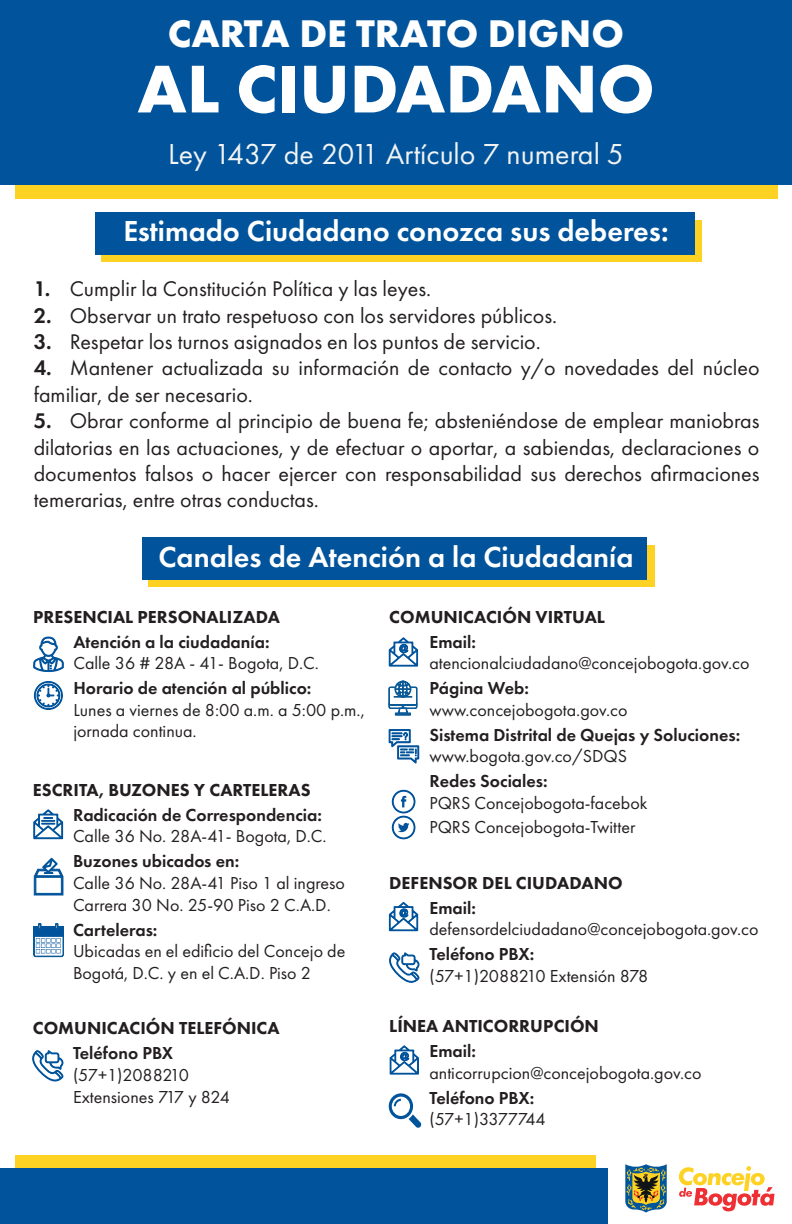
<style>
.page{position:relative;width:792px;height:1224px;background:#fff}
.page>*{position:absolute;margin:0;border:0;box-sizing:border-box;transform-origin:0 0}
.t1{font:700 70px "Futura PT";color:#fff}
.t2{font:700 40px "Futura PT";color:#fff}
.t3{font:600 30px "Futura PT";color:#fff}
.t4{font:30px "Futura PT";color:#f2f3f4}
.t5{font:22px/26.4px "Futura PT";color:#231f20}
.t6{font:18px/21.6px "Futura PT";color:#231f20}
.t7{font:600 18px "Futura PT";color:#231f20}
.t8{font:800 18px "Futura PT";color:#231f20}
.t9{font:18px "Futura PT";letter-spacing:-.035em;color:#231f20}
.t10{font:8.7px "Arial";color:#01549b}
.s1{font-weight:600}
</style>
<div class="page">
<div style="left:101px;top:220px;width:600px;height:42px;background:#fed222"></div>
<div style="left:95px;top:212px;width:600px;height:42px;background:#01549b"></div>
<div style="left:148px;top:545px;width:506px;height:42px;background:#fed222"></div>
<div style="left:142px;top:537px;width:505px;height:43px;background:#01549b"></div>
<div style="left:15px;top:0;width:763px;height:198px;background:#fed222"></div>
<div style="left:15px;top:1156px;width:580px;height:68px;background:#fed222"></div>
<div style="left:0;top:0;width:792px;height:184px;background:#01549b"></div>
<div style="left:0;top:1168px;width:608px;height:56px;background:#01549b"></div>
<svg style="left:33px;top:681px;width:30px;height:29px"></svg>
<svg style="left:33px;top:809px;width:31px;height:31px"></svg>
<svg style="left:33px;top:636px;width:31px;height:37px"></svg>
<svg style="left:388px;top:729px;width:32px;height:35px"></svg>
<svg style="left:32px;top:1050px;width:32px;height:32px"></svg>
<svg style="left:389px;top:952px;width:31px;height:31px"></svg>
<svg style="left:388px;top:637px;width:31px;height:30px"></svg>
<svg style="left:388px;top:901px;width:31px;height:31px"></svg>
<svg style="left:34px;top:858px;width:29px;height:37px"></svg>
<svg style="left:391px;top:789px;width:25px;height:51px"></svg>
<svg style="left:33px;top:923px;width:31px;height:35px"></svg>
<svg style="left:388px;top:680px;width:30px;height:36px"></svg>
<svg style="left:389px;top:1093px;width:32px;height:35px"></svg>
<svg style="left:389px;top:1045px;width:30px;height:30px"></svg>
<svg style="left:679px;top:1166px;width:96px;height:45px"></svg>
<svg style="left:625px;top:1164px;width:42px;height:49px;background:#77866c"></svg>
<h2 class="t2" style="left:168px;top:8px;width:458px">CARTA DE TRATO DIGNO</h2>
<h1 class="t1" style="left:137px;top:44px;width:519px">AL CIUDADANO</h1>
<h3 class="t4" style="left:168px;top:136px;width:457px">Ley 1437 de 2011 Artículo 7 numeral 5</h3>
<h3 class="t3" style="left:123px;top:213px;width:547px">Estimado Ciudadano conozca sus deberes:</h3>
<p class="t5" style="left:34px;top:276px;width:399px"><span class="s1">1.</span> Cumplir la Constitución Política y las leyes.</p>
<p class="t5" style="left:34px;top:302px;width:525px"><span class="s1">2.</span> Observar un trato respetuoso con los servidores públicos.</p>
<p class="t5" style="left:34px;top:328px;width:509px"><span class="s1">3.</span> Respetar los turnos asignados en los puntos de servicio.</p>
<p class="t5" style="left:34px;top:355px;width:727px"><span class="s1">4.</span> Mantener actualizada su información de contacto y/o novedades del núcleo familiar, de ser necesario.</p>
<p class="t5" style="left:34px;top:408px;width:727px;text-align:justify"><span class="s1">5.</span> Obrar conforme al principio de buena fe; absteniéndose de emplear maniobras dilatorias en las actuaciones, y de efectuar o aportar, a sabiendas, declaraciones o documentos falsos o hacer ejercer con responsabilidad sus derechos afirmaciones temerarias, entre otras conductas.</p>
<h3 class="t3" style="left:159px;top:538px;width:476px">Canales de Atención a la Ciudadanía</h3>
<p class="t8" style="left:33px;top:605px;width:248px">PRESENCIAL PERSONALIZADA</p>
<p class="t7" style="left:73px;top:630px;width:198px">Atención a la ciudadanía:</p>
<p class="t6" style="left:73px;top:652px;width:247px">Calle 36 # 28A - 41- Bogota, D.C.</p>
<p class="t7" style="left:73px;top:677px;width:240px">Horario de atención al público:</p>
<p class="t6" style="left:73px;top:699px;width:293px">Lunes a viernes de 8:00 a.m. a 5:00 p.m., jornada continua.</p>
<p class="t8" style="left:33px;top:778px;width:279px">ESCRITA, BUZONES Y CARTELERAS</p>
<p class="t7" style="left:73px;top:803px;width:250px">Radicación de Correspondencia:</p>
<p class="t6" style="left:73px;top:825px;width:255px">Calle 36 No. 28A-41- Bogota, D.C.</p>
<p class="t7" style="left:73px;top:850px;width:168px">Buzones ubicados en:</p>
<p class="t6" style="left:73px;top:872px;width:273px">Calle 36 No. 28A-41 Piso 1 al ingreso<br>Carrera 30 No. 25-90 Piso 2 C.A.D.</p>
<p class="t7" style="left:73px;top:918px;width:86px">Carteleras:</p>
<p class="t6" style="left:73px;top:940px;width:274px">Ubicadas en el edificio del Concejo de<br>Bogotá, D.C. y en el C.A.D. Piso 2</p>
<p class="t8" style="left:33px;top:1017px;width:248px">COMUNICACIÓN TELEFÓNICA</p>
<p class="t7" style="left:73px;top:1042px;width:102px">Teléfono PBX</p>
<p class="t6" style="left:73px;top:1064px;width:158px">(57+1)2088210<br>Extensiones 717 y 824</p>
<p class="t8" style="left:389px;top:605px;width:217px">COMUNICACIÓN VIRTUAL</p>
<p class="t7" style="left:429px;top:630px;width:48px">Email:</p>
<p class="t6" style="left:429px;top:652px;width:322px">atencionalciudadano@concejobogota.gov.co</p>
<p class="t7" style="left:429px;top:677px;width:101px">Página Web:</p>
<p class="t6" style="left:429px;top:699px;width:200px">www.concejobogota.gov.co</p>
<p class="t7" style="left:429px;top:724px;width:312px">Sistema Distrital de Quejas y Soluciones:</p>
<p class="t6" style="left:429px;top:746px;width:199px">www.bogota.gov.co/SDQS</p>
<p class="t7" style="left:429px;top:770px;width:120px">Redes Sociales:</p>
<p class="t6" style="left:429px;top:791px;width:219px;line-height:24px">PQRS Concejobogota-facebok<br>PQRS Concejobogota-Twitter</p>
<p class="t10" style="left:399px;top:642px;width:10px">@</p>
<p class="t8" style="left:389px;top:871px;width:235px">DEFENSOR DEL CIUDADANO</p>
<p class="t7" style="left:429px;top:896px;width:48px">Email:</p>
<p class="t6" style="left:429px;top:918px;width:331px">defensordelciudadano@concejobogota.gov.co</p>
<p class="t7" style="left:429px;top:943px;width:107px">Teléfono PBX:</p>
<p class="t6" style="left:429px;top:965px;width:221px">(57+1)2088210 Extensión 878</p>
<p class="t8" style="left:389px;top:1015px;width:211px">LÍNEA ANTICORRUPCIÓN</p>
<p class="t7" style="left:429px;top:1040px;width:48px">Email:</p>
<p class="t6" style="left:429px;top:1062px;width:273px">anticorrupcion@concejobogota.gov.co</p>
<p class="t7" style="left:429px;top:1086px;width:107px">Teléfono PBX:</p>
<p class="t9" style="left:429px;top:1108px;width:118px">(57+1)3377744</p>
<p class="t10" style="left:399px;top:907px;width:10px">@</p>
<p class="t10" style="left:400px;top:1050px;width:10px">@</p>
</div>
